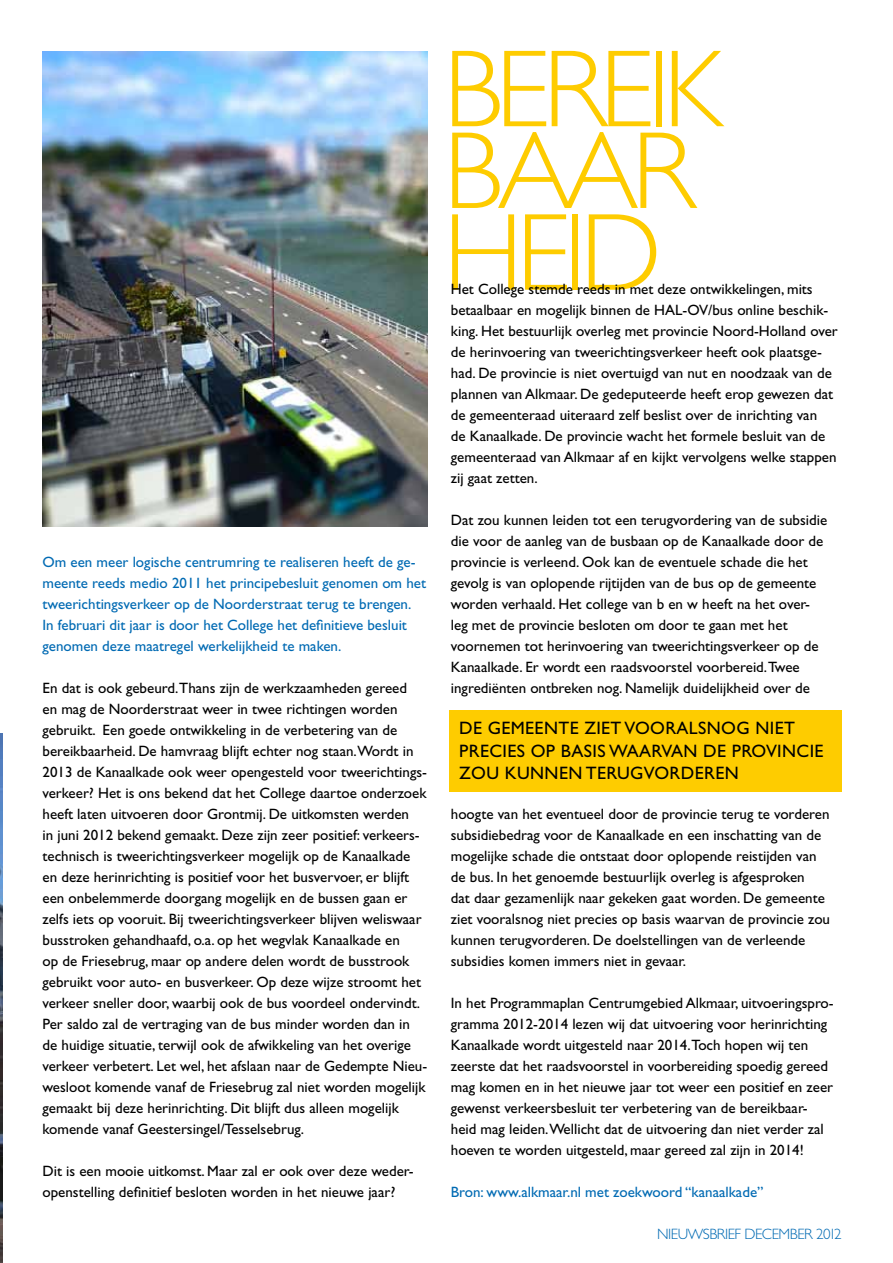
<style>
.page{position:relative;width:893px;height:1263px;background:#fff}
.page>*{position:absolute;margin:0;border:0;box-sizing:border-box;transform-origin:0 0}
.t1{font:300 110.4px/81.8px "Gill Sans";letter-spacing:-.06em;color:#fecc00}
.t2{font:18px/22.5px "Gill Sans";color:#000}
.t3{font:15px/21px "Gill Sans";color:#000}
.t4{font:15px/21px "Gill Sans";color:#006ab3}
.t5{font:300 15px "Gill Sans";letter-spacing:-.03em;color:#006ab3}
</style>
<div class="page">
<img style="left:43px;top:51px;width:385px;height:476px">
<img style="left:0;top:734px;width:2px;height:529px">
<div style="left:449px;top:710px;width:393px;height:82px;background:#fecc00"></div>
<p class="t4" style="left:43px;top:552px;width:385px">Om een meer logische centrumring te realiseren heeft de ge&shy;meente reeds medio 2011 het principebesluit genomen om het tweerichtingsverkeer op de Noorderstraat terug te brengen.<br>In februari dit jaar is door het College het definitieve besluit genomen deze maatregel werkelijkheid te maken.</p>
<p class="t3" style="left:42px;top:678px;width:386px">En dat is ook gebeurd.Thans zijn de werkzaamheden gereed<br>en mag de Noorderstraat weer in twee richtingen worden gebruikt. Een goede ontwikkeling in de verbetering van de bereikbaarheid.De hamvraag blijft echter nog staan.Wordt in 2013 de Kanaalkade ook weer opengesteld voor tweerichtings&shy;verkeer? Het is ons bekend dat het College daartoe onderzoek heeft laten uitvoeren door Grontmij.De uitkomsten werden<br>in juni 2012 bekend gemaakt.Deze zijn zeer positief: verkeers&shy;technisch is tweerichtingsverkeer mogelijk op de Kanaalkade en deze herinrichting is positief voor het busvervoer, er blijft een onbelemmerde doorgang mogelijk en de bussen gaan er zelfs iets op vooruit. Bij tweerichtingsverkeer blijven weliswaar busstroken gehandhaafd, o.a. op het wegvlak Kanaalkade en<br>op de Friesebrug, maar op andere delen wordt de busstrook gebruikt voor auto- en busverkeer. Op deze wijze stroomt het verkeer sneller door, waarbij ook de bus voordeel ondervindt.<br>Per saldo zal de vertraging van de bus minder worden dan in de huidige situatie, terwijl ook de afwikkeling van het overige verkeer verbetert. Let wel, het afslaan naar de Gedempte Nieu&shy;wesloot komende vanaf de Friesebrug zal niet worden mogelijk gemaakt bij deze herinrichting.Dit blijft dus alleen mogelijk komende vanaf Geestersingel/Tesselsebrug.</p>
<p class="t3" style="left:42px;top:1161px;width:373px">Dit is een mooie uitkomst. Maar zal er ook over deze weder&shy;openstelling definitief besloten worden in het nieuwe jaar?</p>
<h1 class="t1" style="left:443px;top:50px;width:280px">BEREIK<br>BAAR<br>HEID</h1>
<p class="t3" style="left:451px;top:279px;width:388px">Het College stemde reeds in met deze ontwikkelingen, mits betaalbaar en mogelijk binnen de HAL-OV/bus online beschik&shy;king. Het bestuurlijk overleg met provincie Noord-Holland over de herinvoering van tweerichtingsverkeer heeft ook plaatsge&shy;had.De provincie is niet overtuigd van nut en noodzaak van de plannen van Alkmaar.De gedeputeerde heeft erop gewezen dat de gemeenteraad uiteraard zelf beslist over de inrichting van<br>de Kanaalkade.De provincie wacht het formele besluit van de gemeenteraad van Alkmaar af en kijkt vervolgens welke stappen zij gaat zetten.</p>
<p class="t3" style="left:451px;top:510px;width:378px">Dat zou kunnen leiden tot een terugvordering van de subsidie die voor de aanleg van de busbaan op de Kanaalkade door de provincie is verleend. Ook kan de eventuele schade die het gevolg is van oplopende rijtijden van de bus op de gemeente worden verhaald. Het college van b en w heeft na het over&shy;leg met de provincie besloten om door te gaan met het voornemen tot herinvoering van tweerichtingsverkeer op de Kanaalkade. Er wordt een raadsvoorstel voorbereid.Twee ingrediënten ontbreken nog. Namelijk duidelijkheid over de</p>
<p class="t2" style="left:459px;top:717px;width:12px">Degemeentezietvooralsnogniet preciesopbasiswaarvan</p>
<p class="t2" style="left:703px;top:740px;width:24px">deprovincie</p>
<p class="t2" style="left:459px;top:762px;width:13px">zoukunnenterugvor</p>
<p class="t2" style="left:681px;top:762px;width:24px">deren</p>
<p class="t3" style="left:451px;top:804px;width:381px">hoogte van het eventueel door de provincie terug te vorderen subsidiebedrag voor de Kanaalkade en een inschatting van de mogelijke schade die ontstaat door oplopende reistijden van de bus. In het genoemde bestuurlijk overleg is afgesproken<br>dat daar gezamenlijk naar gekeken gaat worden.De gemeente ziet vooralsnog niet precies op basis waarvan de provincie zou kunnen terugvorderen.De doelstellingen van de verleende subsidies komen immers niet in gevaar.</p>
<p class="t3" style="left:451px;top:993px;width:384px">In het Programmaplan Centrumgebied Alkmaar, uitvoeringspro&shy;gramma 2012-2014 lezen wij dat uitvoering voor herinrichting Kanaalkade wordt uitgesteld naar 2014.Toch hopen wij ten zeerste dat het raadsvoorstel in voorbereiding spoedig gereed mag komen en in het nieuwe jaar tot weer een positief en zeer gewenst verkeersbesluit ter verbetering van de bereikbaar&shy;heid mag leiden.Wellicht dat de uitvoering dan niet verder zal hoeven te worden uitgesteld, maar gereed zal zijn in 2014!</p>
<p class="t4" style="left:451px;top:1182px;width:314px">Bron: www.alkmaar.nl met zoekwoord “kanaalkade”</p>
<p class="t5" style="left:657px;top:1226px;width:186px">NIEUWSBRIEF DECEMBER 2012</p>
</div>
